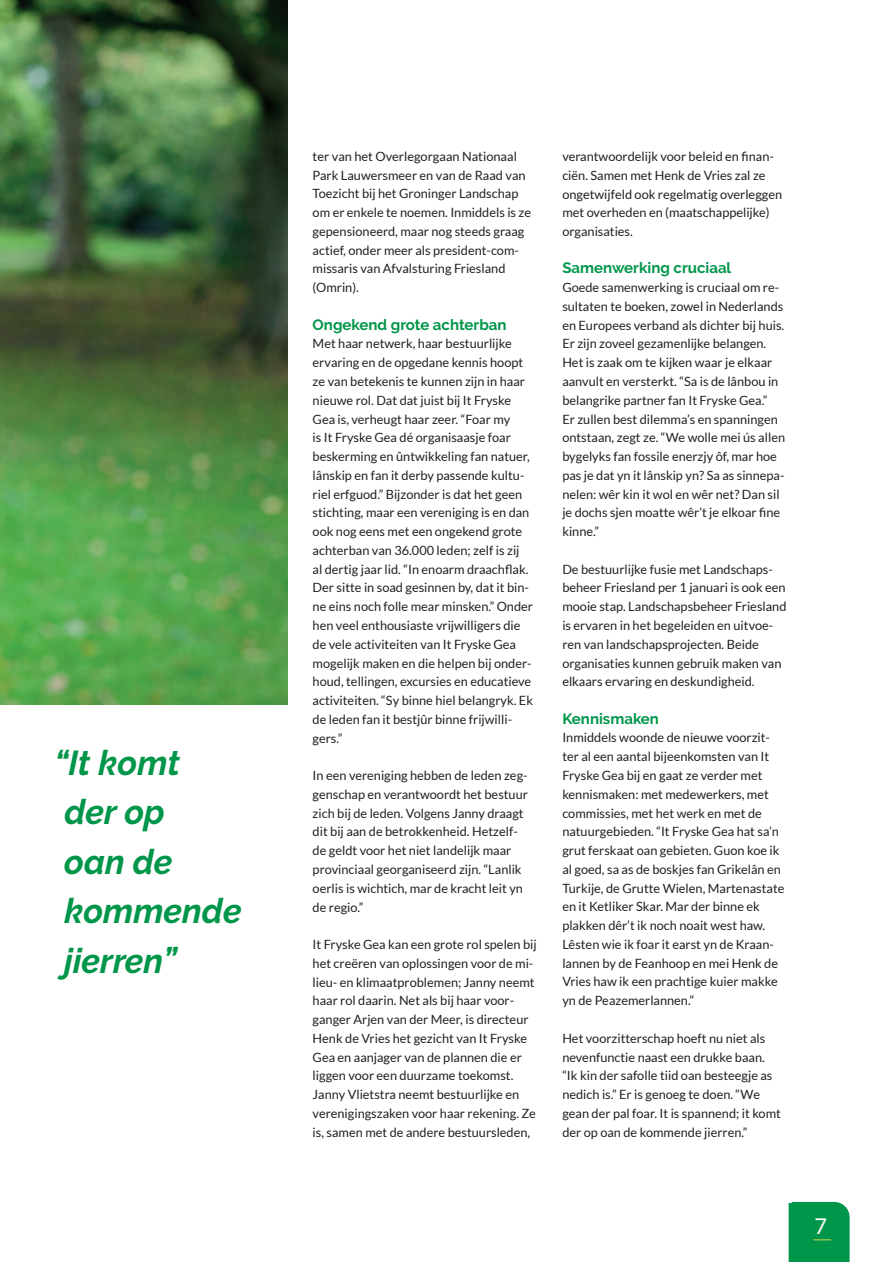
<style>
.page{position:relative;width:892px;height:1262px;background:#fff}
.page>*{position:absolute;margin:0;border:0;box-sizing:border-box;transform-origin:0 0}
.t1{font:italic 700 34.5px/49.5px "Raleway";color:#00964a}
.t2{font:21.6px "Lato";color:#fff}
.t3{font:700 15px "Raleway";color:#00964a}
.t4{font:12.75px/18.8px "Lato";color:#231f20}
</style>
<div class="page">
<img style="left:0;top:0;width:287px;height:704px">
<div style="left:788px;top:1201px;width:61px;height:60px;background:#00964a"></div>
<h1 class="t1" style="left:54px;top:737px;width:189px">“It komt<br>der op<br>oan de kommende jierren”</h1>
<p class="t4" style="left:312px;top:147px;width:220px">ter van het Overlegorgaan Nationaal Park Lauwersmeer en van de Raad van Toezicht bij het Groninger Landschap om er enkele te noemen. Inmiddels is ze gepensioneerd, maar nog steeds graag actief, onder meer als president-com&shy;missaris van Afvalsturing Friesland (Omrin).</p>
<p class="t3" style="left:312px;top:316px;width:195px">Ongekend grote achterban</p>
<p class="t4" style="left:312px;top:334px;width:222px">Met haar netwerk, haar bestuurlijke ervaring en de opgedane kennis hoopt ze van betekenis te kunnen zijn in haar nieuwe rol. Dat dat juist bij It Fryske Gea is, verheugt haar zeer. “Foar my<br>is It Fryske Gea dé organisaasje foar beskerming en ûntwikkeling fan natuer, lânskip en fan it derby passende kultu&shy;riel erfguod.” Bijzonder is dat het geen stichting, maar een vereniging is en dan ook nog eens met een ongekend grote achterban van 36.000 leden; zelf is zij<br>al dertig jaar lid. “In enoarm draachflak.<br>Der sitte in soad gesinnen by, dat it bin&shy;ne eins noch folle mear minsken.” Onder hen veel enthousiaste vrijwilligers die de vele activiteiten van It Fryske Gea mogelijk maken en die helpen bij onder&shy;houd, tellingen, excursies en educatieve activiteiten. “Sy binne hiel belangryk. Ek de leden fan it bestjûr binne frijwilli&shy;gers.”</p>
<p class="t4" style="left:312px;top:765px;width:217px">In een vereniging hebben de leden zeg&shy;genschap en verantwoordt het bestuur zich bij de leden. Volgens Janny draagt dit bij aan de betrokkenheid. Hetzelf&shy;de geldt voor het niet landelijk maar provinciaal georganiseerd zijn. “Lanlik oerlis is wichtich, mar de kracht leit yn de regio.”</p>
<p class="t4" style="left:312px;top:934px;width:225px">It Fryske Gea kan een grote rol spelen bij het creëren van oplossingen voor de mi&shy;lieu- en klimaatproblemen; Janny neemt haar rol daarin. Net als bij haar voor&shy;ganger Arjen van der Meer, is directeur Henk de Vries het gezicht van It Fryske Gea en aanjager van de plannen die er liggen voor een duurzame toekomst.<br>Janny Vlietstra neemt bestuurlijke en verenigingszaken voor haar rekening. Ze is, samen met de andere bestuursleden,</p>
<p class="t4" style="left:562px;top:147px;width:221px">verantwoordelijk voor beleid en finan&shy;ciën. Samen met Henk de Vries zal ze ongetwijfeld ook regelmatig overleggen met overheden en (maatschappelijke) organisaties.</p>
<p class="t3" style="left:562px;top:259px;width:170px">Samenwerking cruciaal</p>
<p class="t4" style="left:562px;top:278px;width:224px">Goede samenwerking is cruciaal om re&shy;sultaten te boeken, zowel in Nederlands en Europees verband als dichter bij huis.<br>Er zijn zoveel gezamenlijke belangen.<br>Het is zaak om te kijken waar je elkaar aanvult en versterkt. “Sa is de lânbou in belangrike partner fan It Fryske Gea.”<br>Er zullen best dilemma’s en spanningen ontstaan, zegt ze. “We wolle mei ús allen bygelyks fan fossile enerzjy ôf, mar hoe pas je dat yn it lânskip yn? Sa as sinnepa&shy;nelen: wêr kin it wol en wêr net? Dan sil je dochs sjen moatte wêr’t je elkoar fine kinne.”</p>
<p class="t4" style="left:562px;top:559px;width:225px">De bestuurlijke fusie met Landschaps&shy;beheer Friesland per 1 januari is ook een mooie stap. Landschapsbeheer Friesland is ervaren in het begeleiden en uitvoe&shy;ren van landschapsprojecten. Beide organisaties kunnen gebruik maken van elkaars ervaring en deskundigheid.</p>
<p class="t3" style="left:562px;top:709px;width:98px">Kennismaken</p>
<p class="t4" style="left:562px;top:728px;width:223px">Inmiddels woonde de nieuwe voorzit&shy;ter al een aantal bijeenkomsten van It Fryske Gea bij en gaat ze verder met kennismaken: met medewerkers, met commissies, met het werk en met de natuurgebieden. “It Fryske Gea hat sa’n grut ferskaat oan gebieten. Guon koe ik al goed, sa as de boskjes fan Grikelân en Turkije, de Grutte Wielen, Martenastate en it Ketliker Skar. Mar der binne ek plakken dêr’t ik noch noait west haw.<br>Lêsten wie ik foar it earst yn de Kraan&shy;lannen by de Feanhoop en mei Henk de Vries haw ik een prachtige kuier makke yn de Peazemerlannen.”</p>
<p class="t4" style="left:562px;top:1028px;width:220px">Het voorzitterschap hoeft nu niet als nevenfunctie naast een drukke baan. “Ik kin der safolle tiid oan besteegje as nedich is.” Er is genoeg te doen. “We gean der pal foar. It is spannend; it komt der op oan de kommende jierren.”</p>
<h2 class="t2" style="left:814px;top:1214px;width:14px">7</h2>
<h2 class="t2" style="left:810px;top:1215px;width:14px">7</h2>
</div>
